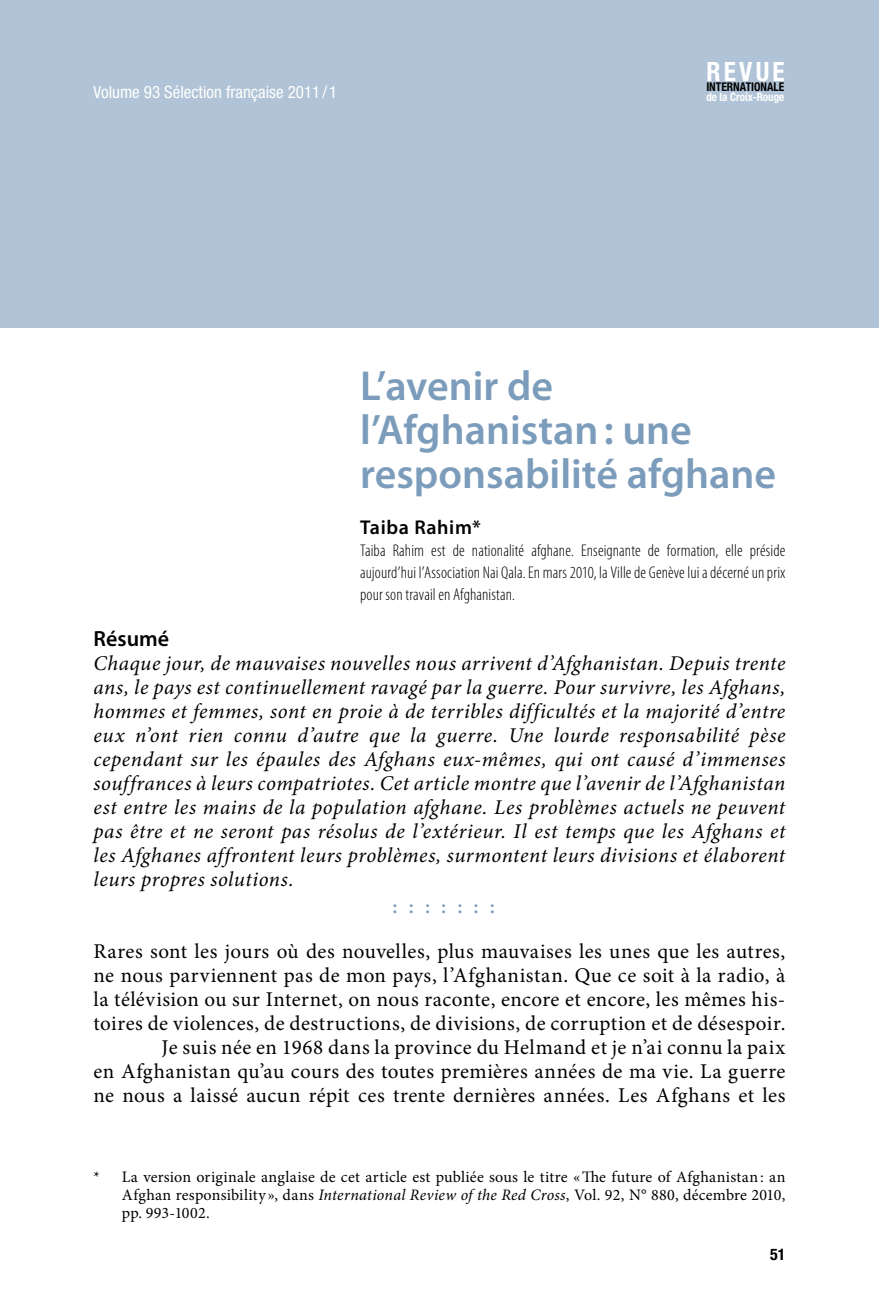
<style>
.page{position:relative;width:879px;height:1304px;background:#fff}
.page>*{position:absolute;margin:0;border:0;box-sizing:border-box;transform-origin:0 0}
.t1{font:600 42px/44px "Myriad Pro";color:#7c9cbb}
.t2{font:700 condensed 26.6px "Helvetica Neue";letter-spacing:.13em;color:#fff;scale:.95 1}
.t3{font:600 22px "Myriad Pro";color:#000}
.t4{font:italic 21px/24px "Minion Pro";letter-spacing:.02em;color:#000;text-align:justify}
.t5{font:21px/24px "Minion Pro";letter-spacing:.02em;color:#000;text-align:right}
.t6{font:600 21px "Minion Pro";color:#7c9cbb}
.t7{font:600 20px "Myriad Pro";letter-spacing:.03em;color:#000}
.t8{font:300 condensed 17px/22px "Myriad Pro";letter-spacing:.01em;color:#000;text-align:justify}
.t9{font:condensed 17px "Helvetica Neue";color:#fff}
.t10{font:16px/18px "Minion Pro";letter-spacing:.01em;color:#000;text-align:justify}
.t11{font:700 condensed 16px "Helvetica Neue";color:#000}
.t12{font:700 condensed 12px "Helvetica Neue";color:#000;scale:.95 1}
.t13{font:700 condensed 11.6px "Helvetica Neue";color:#fff;scale:.95 1}
.s1{font-style:italic}
</style>
<div class="page">
<div style="left:0;top:0;width:879px;height:328px;background:#b1c3d6"></div>
<p class="t9" style="left:94px;top:83px;width:245px">Volume 93 Sélection française 2011 / 1</p>
<p class="t2" style="left:706px;top:55px;width:84px">REVUE</p>
<p class="t12" style="left:706px;top:79px;width:84px">INTERNATIONALE</p>
<p class="t13" style="left:706px;top:90px;width:84px">de la Croix-Rouge</p>
<h1 class="t1" style="left:360px;top:363px;width:418px">L’avenir de l’Afghanistan: une responsabilité afghane</h1>
<p class="t7" style="left:360px;top:515px;width:122px">Taiba Rahim*</p>
<p class="t8" style="left:360px;top:539px;width:427px">Taiba Rahim est de nationalité afghane. Enseignante de formation, elle préside aujourd’hui l’Association Nai Qala. En mars 2010, la Ville de Genève lui a décerné un prix pour son travail en Afghanistan.</p>
<p class="t3" style="left:94px;top:625px;width:77px">Résumé</p>
<p class="t4" style="left:94px;top:651px;width:693px">Chaque jour, de mauvaises nouvelles nous arrivent d’Afghanistan. Depuis trente ans, le pays est continuellement ravagé par la guerre. Pour survivre, les Afghans, hommes et femmes, sont en proie à de terribles difficultés et la majorité d’entre eux n’ont rien connu d’autre que la guerre. Une lourde responsabilité pèse cependant sur les épaules des Afghans eux-mêmes, qui ont causé d’immenses souffrances à leurs compatriotes. Cet article montre que l’avenir de l’Afghanistan est entre les mains de la population afghane. Les problèmes actuels ne peuvent pas être et ne seront pas résolus de l’extérieur. Il est temps que les Afghans et les Afghanes affrontent leurs problèmes, surmontent leurs divisions et élaborent leurs propres solutions.</p>
<p class="t6" style="left:392px;top:894px;width:104px">: : : : : : :</p>
<p class="t5" style="left:94px;top:939px;width:693px">Rares sont les jours où des nouvelles, plus mauvaises les unes que les autres, ne nous parviennent pas de mon pays, l’Afghanistan. Que ce soit à la radio, à la télévision ou sur Internet, on nous raconte, encore et encore, les mêmes his&shy;toires de violences, de destructions, de divisions, de corruption et de désespoir.<br>Je suis née en 1968 dans la province du Helmand et je n’ai connu la paix<br>en Afghanistan qu’au cours des toutes premières années de ma vie. La guerre ne nous a laissé aucun répit ces trente dernières années. Les Afghans et les</p>
<p class="t10" style="left:122px;top:1168px;width:665px;text-indent:-28px">* La version originale anglaise de cet article est publiée sous le titre «The future of Afghanistan: an Afghan responsibility », dans <span class="s1">International Review of the Red Cross</span>, Vol. 92, N° 880, décembre 2010, pp. 993-1002.</p>
<p class="t11" style="left:770px;top:1244px;width:17px">51</p>
</div>
